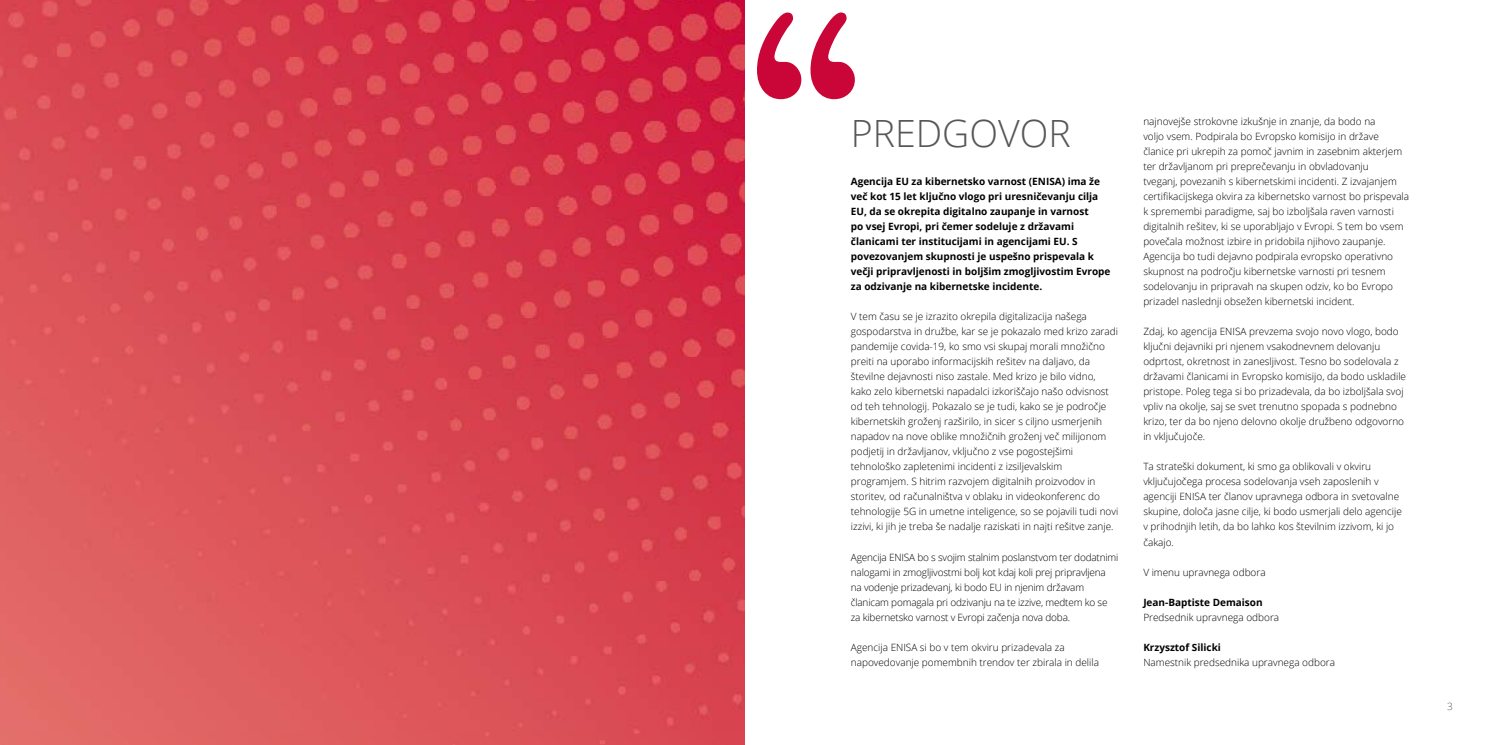
<style>
.page{position:relative;width:1489px;height:745px;background:#fff}
.page>*{position:absolute;margin:0;border:0;box-sizing:border-box;transform-origin:0 0}
.t1{font:300 37.5px "Open Sans";color:#575756}
.t2{font:300 10px/15px "Open Sans";color:#000}
.t3{font:700 10px/15px "Open Sans";color:#000}
.t4{font:300 10px "Open Sans";color:#575756}
</style>
<div class="page">
<img style="left:0;top:0;width:744px;height:744px">
<svg style="left:757px;top:13px;width:97px;height:86px"></svg>
<h1 class="t1" style="left:850px;top:108px;width:221px">PREDGOVOR</h1>
<p class="t3" style="left:850px;top:173px;width:261px">Agencija EU za kibernetsko varnost (ENISA) ima že več kot 15 let ključno vlogo pri uresničevanju cilja EU, da se okrepita digitalno zaupanje in varnost<br>po vsej Evropi, pri čemer sodeluje z državami članicami ter institucijami in agencijami EU. S povezovanjem skupnosti je uspešno prispevala k večji pripravljenosti in boljšim zmogljivostim Evrope za odzivanje na kibernetske incidente.</p>
<p class="t2" style="left:850px;top:308px;width:269px">V tem času se je izrazito okrepila digitalizacija našega gospodarstva in družbe, kar se je pokazalo med krizo zaradi pandemije covida-19, ko smo vsi skupaj morali množično preiti na uporabo informacijskih rešitev na daljavo, da številne dejavnosti niso zastale. Med krizo je bilo vidno, kako zelo kibernetski napadalci izkoriščajo našo odvisnost od teh tehnologij. Pokazalo se je tudi, kako se je področje kibernetskih groženj razširilo, in sicer s ciljno usmerjenih napadov na nove oblike množičnih groženj več milijonom podjetij in državljanov, vključno z vse pogostejšimi tehnološko zapletenimi incidenti z izsiljevalskim programjem. S hitrim razvojem digitalnih proizvodov in storitev, od računalništva v oblaku in videokonferenc do tehnologije 5G in umetne inteligence, so se pojavili tudi novi izzivi, ki jih je treba še nadalje raziskati in najti rešitve zanje.</p>
<p class="t2" style="left:850px;top:548px;width:269px">Agencija ENISA bo s svojim stalnim poslanstvom ter dodatnimi nalogami in zmogljivostmi bolj kot kdaj koli prej pripravljena na vodenje prizadevanj, ki bodo EU in njenim državam članicam pomagala pri odzivanju na te izzive, medtem ko se za kibernetsko varnost v Evropi začenja nova doba.</p>
<p class="t2" style="left:850px;top:638px;width:250px">Agencija ENISA si bo v tem okviru prizadevala za napovedovanje pomembnih trendov ter zbirala in delila</p>
<p class="t2" style="left:1143px;top:113px;width:267px">najnovejše strokovne izkušnje in znanje, da bodo na<br>voljo vsem. Podpirala bo Evropsko komisijo in države članice pri ukrepih za pomoč javnim in zasebnim akterjem ter državljanom pri preprečevanju in obvladovanju<br>tveganj, povezanih s kibernetskimi incidenti. Z izvajanjem certifikacijskega okvira za kibernetsko varnost bo prispevala k spremembi paradigme, saj bo izboljšala raven varnosti digitalnih rešitev, ki se uporabljajo v Evropi. S tem bo vsem povečala možnost izbire in pridobila njihovo zaupanje.<br>Agencija bo tudi dejavno podpirala evropsko operativno skupnost na področju kibernetske varnosti pri tesnem sodelovanju in pripravah na skupen odziv, ko bo Evropo prizadel naslednji obsežen kibernetski incident.</p>
<p class="t2" style="left:1143px;top:323px;width:264px">Zdaj, ko agencija ENISA prevzema svojo novo vlogo, bodo ključni dejavniki pri njenem vsakodnevnem delovanju odprtost, okretnost in zanesljivost. Tesno bo sodelovala z državami članicami in Evropsko komisijo, da bodo uskladile pristope. Poleg tega si bo prizadevala, da bo izboljšala svoj vpliv na okolje, saj se svet trenutno spopada s podnebno krizo, ter da bo njeno delovno okolje družbeno odgovorno in vključujoče.</p>
<p class="t2" style="left:1143px;top:458px;width:260px">Ta strateški dokument, ki smo ga oblikovali v okviru vključujočega procesa sodelovanja vseh zaposlenih v agenciji ENISA ter članov upravnega odbora in svetovalne skupine, določa jasne cilje, ki bodo usmerjali delo agencije v prihodnjih letih, da bo lahko kos številnim izzivom, ki jo čakajo.</p>
<p class="t2" style="left:1143px;top:563px;width:124px">V imenu upravnega odbora</p>
<p class="t3" style="left:1143px;top:593px;width:121px">Jean-Baptiste Demaison</p>
<p class="t2" style="left:1143px;top:608px;width:137px">Predsednik upravnega odbora</p>
<p class="t3" style="left:1143px;top:638px;width:79px">Krzysztof Silicki</p>
<p class="t2" style="left:1143px;top:653px;width:193px">Namestnik predsednika upravnega odbora</p>
<p class="t4" style="left:1446px;top:699px;width:7px">3</p>
</div>
